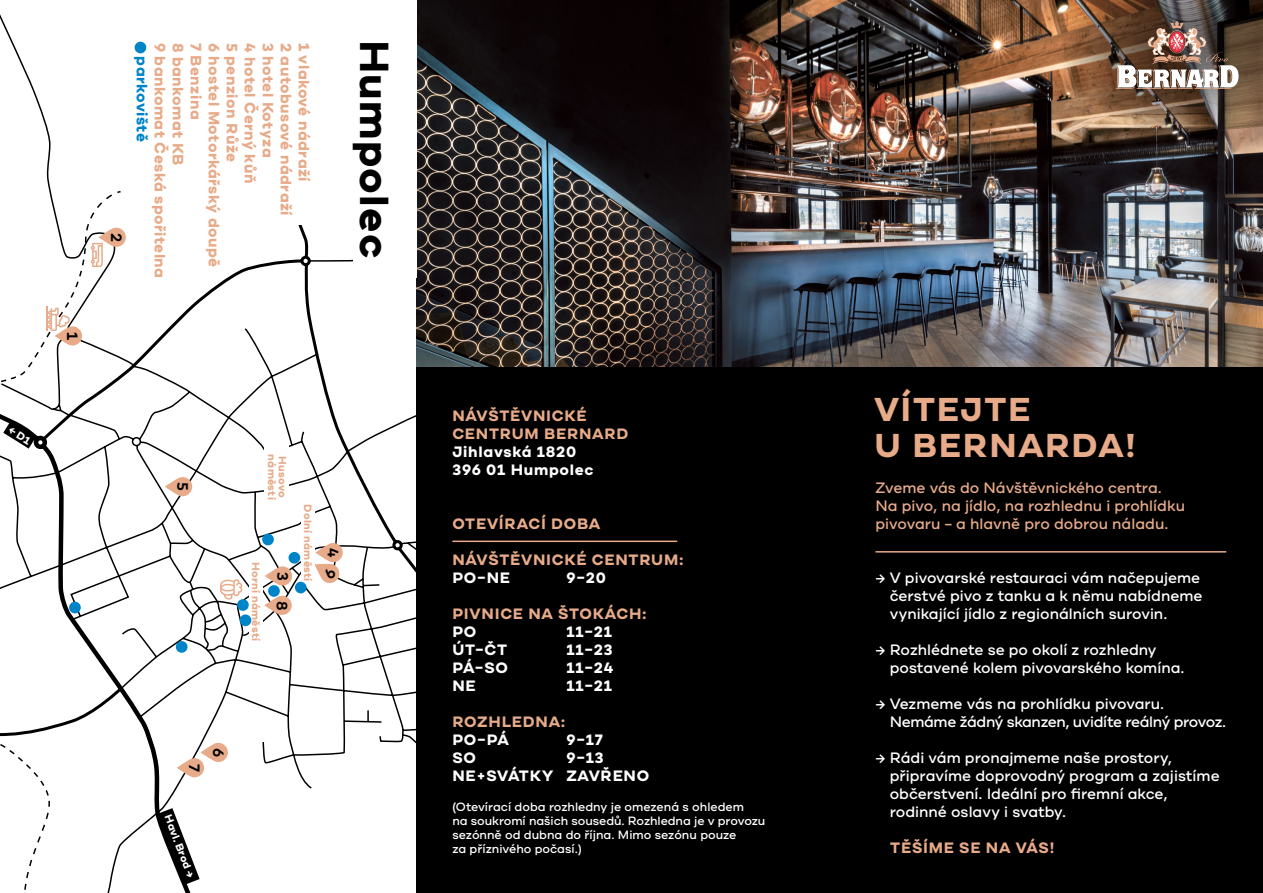
<style>
.page{position:relative;width:1263px;height:893px;background:#fff}
.page>*{position:absolute;margin:0;border:0;box-sizing:border-box;transform-origin:0 0}
.t1{font:700 40.5px "Cardium A";letter-spacing:.03em;color:#000}
.t2{font:700 33px/36px "Cardium A";letter-spacing:.05em;color:#e7ab89}
.t3{font:500 15px/18px "Cardium A";color:#fff}
.t4{font:700 15px "Cardium A";letter-spacing:.03em;color:#e7ab89}
.t5{font:700 15px/18px "Cardium A";letter-spacing:.05em;color:#e7ab89}
.t6{font:700 15px/18px "Cardium A";letter-spacing:.05em;color:#fff}
.t7{font:500 15px/18px "Cardium A";color:#e7ab89}
.t8{font:500 15px/18px "Cardium A";letter-spacing:-.025em;color:#fff}
.t9{font:700 15px "Cardium A";letter-spacing:.03em;color:#0084c9}
.t10{font:600 15px "Cardium A";color:#000}
.t11{font:500 12px/14.1px "Cardium A";color:#fff}
.t12{font:700 10.5px "Cardium A";letter-spacing:.03em;color:#e7ab89}
.t13{font:700 10.5px "Cardium A";color:#fff}
.s1{color:#fff}
</style>
<div class="page">
<svg style="left:0;top:14px;width:417px;height:879px"></svg>
<div style="left:417px;top:0;width:846px;height:893px;background:#000"></div>
<img style="left:417px;top:0;width:846px;height:367px">
<div style="left:353px;top:0;width:64px;height:278px;background:#fff"></div>
<div style="left:273px;top:0;width:80px;height:224px;background:#fff"></div>
<svg style="left:264px;top:596px;width:28px;height:19px"></svg>
<svg style="left:177px;top:743px;width:51px;height:34px"></svg>
<svg style="left:165px;top:477px;width:27px;height:19px"></svg>
<svg style="left:265px;top:566px;width:27px;height:20px"></svg>
<div style="left:265px;top:442px;width:24px;height:70px;background:#fff"></div>
<svg style="left:158px;top:808px;width:42px;height:76px"></svg>
<div style="left:249px;top:557px;width:14px;height:88px;background:#fff"></div>
<svg style="left:0;top:735px;width:51px;height:158px"></svg>
<svg style="left:220px;top:579px;width:22px;height:21px"></svg>
<svg style="left:0;top:190px;width:126px;height:194px"></svg>
<hr style="left:875px;top:551px;width:351px;height:2px;background:#e7ab89">
<hr style="left:452px;top:541px;width:225px;height:1px;background:#e7ab89">
<div style="left:240px;top:614px;width:11px;height:12px;background:#0084c9;border-radius:50%"></div>
<div style="left:288px;top:552px;width:12px;height:12px;background:#0084c9;border-radius:50%"></div>
<div style="left:262px;top:534px;width:12px;height:11px;background:#0084c9;border-radius:50%"></div>
<div style="left:268px;top:585px;width:12px;height:12px;background:#0084c9;border-radius:50%"></div>
<div style="left:237px;top:599px;width:12px;height:12px;background:#0084c9;border-radius:50%"></div>
<div style="left:176px;top:641px;width:12px;height:12px;background:#0084c9;border-radius:50%"></div>
<div style="left:69px;top:602px;width:12px;height:11px;background:#0084c9;border-radius:50%"></div>
<div style="left:135px;top:42px;width:11px;height:11px;background:#0084c9;border-radius:50%"></div>
<div style="left:301px;top:502px;width:14px;height:81px;background:#fff"></div>
<div style="left:295px;top:582px;width:12px;height:11px;background:#0084c9;border-radius:50%"></div>
<img style="left:1060px;top:0;width:203px;height:133px">
<svg style="left:314px;top:543px;width:29px;height:41px"></svg>
<svg style="left:3px;top:421px;width:33px;height:28px"></svg>
<p class="t10" style="left:82px;top:332px;width:10px;rotate:90deg">1</p>
<p class="t10" style="left:126px;top:233px;width:11px;rotate:90deg">2</p>
<p class="t9" style="left:152px;top:43px;width:101px;rotate:90deg"><span class="s1">9</span> parkoviště</p>
<p class="t4" style="left:170px;top:43px;width:237px;rotate:90deg">9 bankomat Česká spořitelna</p>
<p class="t4" style="left:188px;top:43px;width:125px;rotate:90deg">8 bankomat KB</p>
<p class="t4" style="left:206px;top:43px;width:78px;rotate:90deg">7 Benzina</p>
<p class="t4" style="left:224px;top:43px;width:226px;rotate:90deg">6 hostel Motorkářský doupě</p>
<p class="t4" style="left:242px;top:43px;width:121px;rotate:90deg">5 penzion Růže</p>
<p class="t4" style="left:260px;top:43px;width:142px;rotate:90deg">4 hotel Černý kůň</p>
<p class="t4" style="left:278px;top:43px;width:116px;rotate:90deg">3 hotel Kotyza</p>
<p class="t4" style="left:296px;top:43px;width:175px;rotate:90deg">2 autobusové nádraží</p>
<p class="t4" style="left:314px;top:43px;width:141px;rotate:90deg">1 vlakové nádraží</p>
<h1 class="t1" style="left:400px;top:40px;width:220px;rotate:90deg">Humpolec</h1>
<p class="t10" style="left:192px;top:482px;width:10px;rotate:90deg">5</p>
<p class="t12" style="left:279px;top:454px;width:47px;rotate:90deg">náměstí</p>
<p class="t12" style="left:289px;top:456px;width:43px;rotate:90deg">Husovo</p>
<p class="t12" style="left:263px;top:562px;width:81px;rotate:90deg">Horní náměstí</p>
<p class="t10" style="left:292px;top:572px;width:10px;rotate:90deg">3</p>
<p class="t10" style="left:292px;top:600px;width:11px;rotate:90deg">8</p>
<p class="t12" style="left:315px;top:504px;width:79px;rotate:90deg">Dolní náměstí</p>
<p class="t10" style="left:343px;top:548px;width:11px;rotate:90deg">4</p>
<p class="t10" style="left:204px;top:764px;width:10px;rotate:90deg">7</p>
<p class="t10" style="left:228px;top:748px;width:11px;rotate:90deg">6</p>
<p class="t13" style="left:174px;top:813px;width:68px;rotate:69deg">Havl. Brod →</p>
<p class="t5" style="left:452px;top:406px;width:177px">NÁVŠTĚVNICKÉ<br>CENTRUM BERNARD</p>
<p class="t6" style="left:452px;top:442px;width:143px">Jihlavská 1820<br>396 01 Humpolec</p>
<p class="t5" style="left:452px;top:514px;width:149px">OTEVÍRACÍ DOBA</p>
<p class="t5" style="left:452px;top:550px;width:233px">NÁVŠTĚVNICKÉ CENTRUM:</p>
<p class="t6" style="left:452px;top:568px;width:59px">PO–NE</p>
<p class="t6" style="left:566px;top:568px;width:41px">9–20</p>
<p class="t5" style="left:452px;top:604px;width:196px">PIVNICE NA ŠTOKÁCH:</p>
<p class="t6" style="left:452px;top:622px;width:26px">PO</p>
<p class="t6" style="left:566px;top:622px;width:47px">11–21</p>
<p class="t6" style="left:452px;top:640px;width:56px">ÚT–ČT</p>
<p class="t6" style="left:566px;top:640px;width:48px">11–23</p>
<p class="t6" style="left:452px;top:658px;width:57px">PÁ–SO</p>
<p class="t6" style="left:566px;top:658px;width:49px">11–24</p>
<p class="t6" style="left:452px;top:676px;width:25px">NE</p>
<p class="t6" style="left:566px;top:676px;width:47px">11–21</p>
<p class="t5" style="left:452px;top:712px;width:115px">ROZHLEDNA:</p>
<p class="t6" style="left:452px;top:730px;width:58px">PO–PÁ</p>
<p class="t6" style="left:566px;top:730px;width:38px">9–17</p>
<p class="t6" style="left:452px;top:748px;width:25px">SO</p>
<p class="t6" style="left:452px;top:748px;width:198px;text-indent:114px">9–13<br>NE+SVÁTKY ZAVŘENO</p>
<p class="t11" style="left:452px;top:799px;width:315px">(Otevírací doba rozhledny je omezená s ohledem<br>na soukromí našich sousedů. Rozhledna je v provozu sezónně od dubna do října. Mimo sezónu pouze<br>za příznivého počasí.)</p>
<h2 class="t2" style="left:874px;top:391px;width:263px">VÍTEJTE<br>U BERNARDA!</h2>
<p class="t7" style="left:875px;top:478px;width:311px">Zveme vás do Návštěvnického centra.<br>Na pivo, na jídlo, na rozhlednu i prohlídku pivovaru – a hlavně pro dobrou náladu.</p>
<p class="t3" style="left:890px;top:568px;width:314px;text-indent:-14px">→ V pivovarské restauraci vám načepujeme čerstvé pivo z tanku a k němu nabídneme vynikající jídlo z regionálních surovin.</p>
<p class="t3" style="left:890px;top:640px;width:296px;text-indent:-14px">→ Rozhlédnete se po okolí z rozhledny postavené kolem pivovarského komína.</p>
<p class="t8" style="left:890px;top:694px;width:338px;text-indent:-14px">→ Vezmeme vás na prohlídku pivovaru.<br>Nemáme žádný skanzen, uvidíte reálný provoz.</p>
<p class="t3" style="left:890px;top:748px;width:331px;text-indent:-14px">→ Rádi vám pronajmeme naše prostory, připravíme doprovodný program a zajistíme občerstvení. Ideální pro firemní akce, rodinné oslavy i svatby.</p>
<p class="t5" style="left:890px;top:838px;width:166px">TĚŠÍME SE NA VÁS!</p>
</div>
